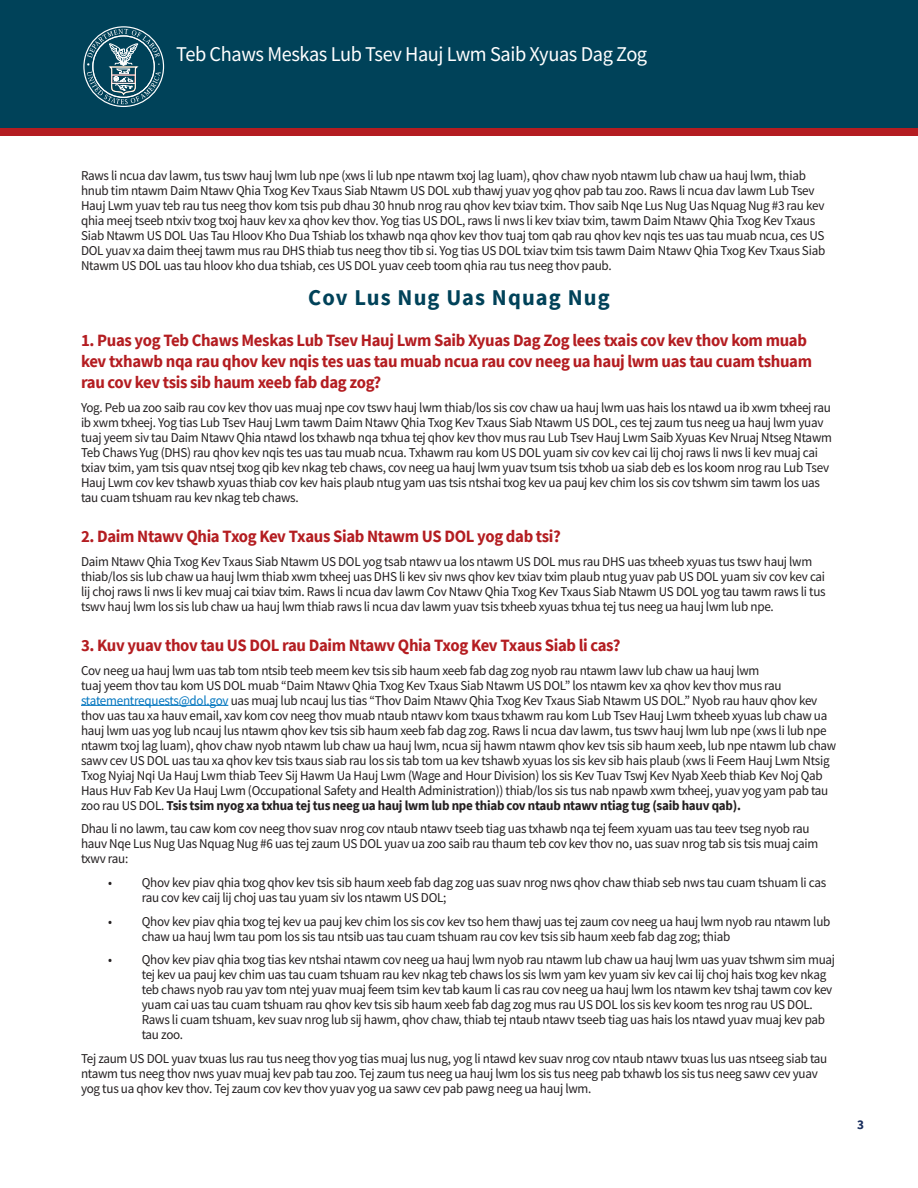
<style>
.page{position:relative;width:918px;height:1188px;background:#fff}
.page>*{position:absolute;margin:0;border:0;box-sizing:border-box;transform-origin:0 0}
.t1{font:700 22.5px "Source Sans Pro";letter-spacing:.05em;color:#004259}
.t2{font:21px "Source Sans Pro";letter-spacing:-.02em;color:#fff}
.t3{font:700 17.25px/21px "Source Sans Pro";letter-spacing:-.02em;color:#b41d21}
.t4{font:13.5px/15px "Source Sans Pro";letter-spacing:-.02em;color:#231f20}
.t5{font:700 13.5px "Source Sans Pro";color:#192e5d}
.s1{color:#0075bf}
.s2{font-weight:700}
</style>
<div class="page">
<div style="left:0;top:0;width:918px;height:128px;background:#004259"></div>
<div style="left:0;top:128px;width:918px;height:8px;background:#b41d21"></div>
<hr style="left:81px;top:705px;width:147px;height:1px;background:#0075bf">
<div style="left:83px;top:26px;width:81px;height:81px;border:1px solid #fff;border-radius:50%"></div>
<svg style="left:87px;top:29px;width:74px;height:75px"></svg>
<h2 class="t2" style="left:176px;top:40px;width:473px">Teb Chaws Meskas Lub Tsev Hauj Lwm Saib Xyuas Dag Zog</h2>
<p class="t4" style="left:81px;top:168px;width:746px">Raws li ncua dav lawm, tus tswv hauj lwm lub npe (xws li lub npe ntawm txoj lag luam), qhov chaw nyob ntawm lub chaw ua hauj lwm, thiab hnub tim ntawm Daim Ntawv Qhia Txog Kev Txaus Siab Ntawm US DOL xub thawj yuav yog qhov pab tau zoo. Raws li ncua dav lawm Lub Tsev Hauj Lwm yuav teb rau tus neeg thov kom tsis pub dhau 30 hnub nrog rau qhov kev txiav txim. Thov saib Nqe Lus Nug Uas Nquag Nug #3 rau kev qhia meej tseeb ntxiv txog txoj hauv kev xa qhov kev thov. Yog tias US DOL, raws li nws li kev txiav txim, tawm Daim Ntawv Qhia Txog Kev Txaus Siab Ntawm US DOL Uas Tau Hloov Kho Dua Tshiab los txhawb nqa qhov kev thov tuaj tom qab rau qhov kev nqis tes uas tau muab ncua, ces US DOL yuav xa daim theej tawm mus rau DHS thiab tus neeg thov tib si. Yog tias US DOL txiav txim tsis tawm Daim Ntawv Qhia Txog Kev Txaus Siab Ntawm US DOL uas tau hloov kho dua tshiab, ces US DOL yuav ceeb toom qhia rau tus neeg thov paub.</p>
<h2 class="t1" style="left:308px;top:283px;width:303px">Cov Lus Nug Uas Nquag Nug</h2>
<h3 class="t3" style="left:81px;top:329px;width:733px">1. Puas yog Teb Chaws Meskas Lub Tsev Hauj Lwm Saib Xyuas Dag Zog lees txais cov kev thov kom muab kev txhawb nqa rau qhov kev nqis tes uas tau muab ncua rau cov neeg ua hauj lwm uas tau cuam tshuam rau cov kev tsis sib haum xeeb fab dag zog?</h3>
<p class="t4" style="left:81px;top:399px;width:752px">Yog. Peb ua zoo saib rau cov kev thov uas muaj npe cov tswv hauj lwm thiab/los sis cov chaw ua hauj lwm uas hais los ntawd ua ib xwm txheej rau ib xwm txheej. Yog tias Lub Tsev Hauj Lwm tawm Daim Ntawv Qhia Txog Kev Txaus Siab Ntawm US DOL, ces tej zaum tus neeg ua hauj lwm yuav tuaj yeem siv tau Daim Ntawv Qhia ntawd los txhawb nqa txhua tej qhov kev thov mus rau Lub Tsev Hauj Lwm Saib Xyuas Kev Nruaj Ntseg Ntawm Teb Chaws Yug (DHS) rau qhov kev nqis tes uas tau muab ncua. Txhawm rau kom US DOL yuam siv cov kev cai lij choj raws li nws li kev muaj cai txiav txim, yam tsis quav ntsej txog qib kev nkag teb chaws, cov neeg ua hauj lwm yuav tsum tsis txhob ua siab deb es los koom nrog rau Lub Tsev Hauj Lwm cov kev tshawb xyuas thiab cov kev hais plaub ntug yam uas tsis ntshai txog kev ua pauj kev chim los sis cov tshwm sim tawm los uas tau cuam tshuam rau kev nkag teb chaws.</p>
<h3 class="t3" style="left:81px;top:525px;width:482px">2. Daim Ntawv Qhia Txog Kev Txaus Siab Ntawm US DOL yog dab tsi?</h3>
<p class="t4" style="left:81px;top:554px;width:746px">Daim Ntawv Qhia Txog Kev Txaus Siab Ntawm US DOL yog tsab ntawv ua los ntawm US DOL mus rau DHS uas txheeb xyuas tus tswv hauj lwm thiab/los sis lub chaw ua hauj lwm thiab xwm txheej uas DHS li kev siv nws qhov kev txiav txim plaub ntug yuav pab US DOL yuam siv cov kev cai lij choj raws li nws li kev muaj cai txiav txim. Raws li ncua dav lawm Cov Ntawv Qhia Txog Kev Txaus Siab Ntawm US DOL yog tau tawm raws li tus tswv hauj lwm los sis lub chaw ua hauj lwm thiab raws li ncua dav lawm yuav tsis txheeb xyuas txhua tej tus neeg ua hauj lwm lub npe.</p>
<h3 class="t3" style="left:81px;top:635px;width:541px">3. Kuv yuav thov tau US DOL rau Daim Ntawv Qhia Txog Kev Txaus Siab li cas?</h3>
<p class="t4" style="left:81px;top:663px;width:757px">Cov neeg ua hauj lwm uas tab tom ntsib teeb meem kev tsis sib haum xeeb fab dag zog nyob rau ntawm lawv lub chaw ua hauj lwm<br>tuaj yeem thov tau kom US DOL muab “Daim Ntawv Qhia Txog Kev Txaus Siab Ntawm US DOL” los ntawm kev xa qhov kev thov mus rau <span class="s1">statementrequests@dol.gov</span> uas muaj lub ncauj lus tias “Thov Daim Ntawv Qhia Txog Kev Txaus Siab Ntawm US DOL.” Nyob rau hauv qhov kev thov uas tau xa hauv email, xav kom cov neeg thov muab ntaub ntawv kom txaus txhawm rau kom Lub Tsev Hauj Lwm txheeb xyuas lub chaw ua hauj lwm uas yog lub ncauj lus ntawm qhov kev tsis sib haum xeeb fab dag zog. Raws li ncua dav lawm, tus tswv hauj lwm lub npe (xws li lub npe ntawm txoj lag luam), qhov chaw nyob ntawm lub chaw ua hauj lwm, ncua sij hawm ntawm qhov kev tsis sib haum xeeb, lub npe ntawm lub chaw sawv cev US DOL uas tau xa qhov kev tsis txaus siab rau los sis tab tom ua kev tshawb xyuas los sis kev sib hais plaub (xws li Feem Hauj Lwm Ntsig Txog Nyiaj Nqi Ua Hauj Lwm thiab Teev Sij Hawm Ua Hauj Lwm (Wage and Hour Division) los sis Kev Tuav Tswj Kev Nyab Xeeb thiab Kev Noj Qab Haus Huv Fab Kev Ua Hauj Lwm (Occupational Safety and Health Administration)) thiab/los sis tus nab npawb xwm txheej, yuav yog yam pab tau zoo rau US DOL. <span class="s2">Tsis tsim nyog xa txhua tej tus neeg ua hauj lwm lub npe thiab cov ntaub ntawv ntiag tug (saib hauv qab).</span></p>
<p class="t4" style="left:81px;top:821px;width:739px">Dhau li no lawm, tau caw kom cov neeg thov suav nrog cov ntaub ntawv tseeb tiag uas txhawb nqa tej feem xyuam uas tau teev tseg nyob rau hauv Nqe Lus Nug Uas Nquag Nug #6 uas tej zaum US DOL yuav ua zoo saib rau thaum teb cov kev thov no, uas suav nrog tab sis tsis muaj caim txwv rau:</p>
<p class="t4" style="left:142px;top:875px;width:686px;text-indent:-34px">• Qhov kev piav qhia txog qhov kev tsis sib haum xeeb fab dag zog uas suav nrog nws qhov chaw thiab seb nws tau cuam tshuam li cas rau cov kev caij lij choj uas tau yuam siv los ntawm US DOL;</p>
<p class="t4" style="left:142px;top:914px;width:690px;text-indent:-34px">• Qhov kev piav qhia txog tej kev ua pauj kev chim los sis cov kev tso hem thawj uas tej zaum cov neeg ua hauj lwm nyob rau ntawm lub chaw ua hauj lwm tau pom los sis tau ntsib uas tau cuam tshuam rau cov kev tsis sib haum xeeb fab dag zog; thiab</p>
<p class="t4" style="left:142px;top:952px;width:695px;text-indent:-34px">• Qhov kev piav qhia txog tias kev ntshai ntawm cov neeg ua hauj lwm nyob rau ntawm lub chaw ua hauj lwm uas yuav tshwm sim muaj tej kev ua pauj kev chim uas tau cuam tshuam rau kev nkag teb chaws los sis lwm yam kev yuam siv kev cai lij choj hais txog kev nkag teb chaws nyob rau yav tom ntej yuav muaj feem tsim kev tab kaum li cas rau cov neeg ua hauj lwm los ntawm kev tshaj tawm cov kev yuam cai uas tau cuam tshuam rau qhov kev tsis sib haum xeeb fab dag zog mus rau US DOL los sis kev koom tes nrog rau US DOL.<br>Raws li cuam tshuam, kev suav nrog lub sij hawm, qhov chaw, thiab tej ntaub ntawv tseeb tiag uas hais los ntawd yuav muaj kev pab tau zoo.</p>
<p class="t4" style="left:81px;top:1051px;width:748px">Tej zaum US DOL yuav txuas lus rau tus neeg thov yog tias muaj lus nug, yog li ntawd kev suav nrog cov ntaub ntawv txuas lus uas ntseeg siab tau ntawm tus neeg thov nws yuav muaj kev pab tau zoo. Tej zaum tus neeg ua hauj lwm los sis tus neeg pab txhawb los sis tus neeg sawv cev yuav yog tus ua qhov kev thov. Tej zaum cov kev thov yuav yog ua sawv cev pab pawg neeg ua hauj lwm.</p>
<p class="t5" style="left:857px;top:1115px;width:8px">3</p>
</div>
